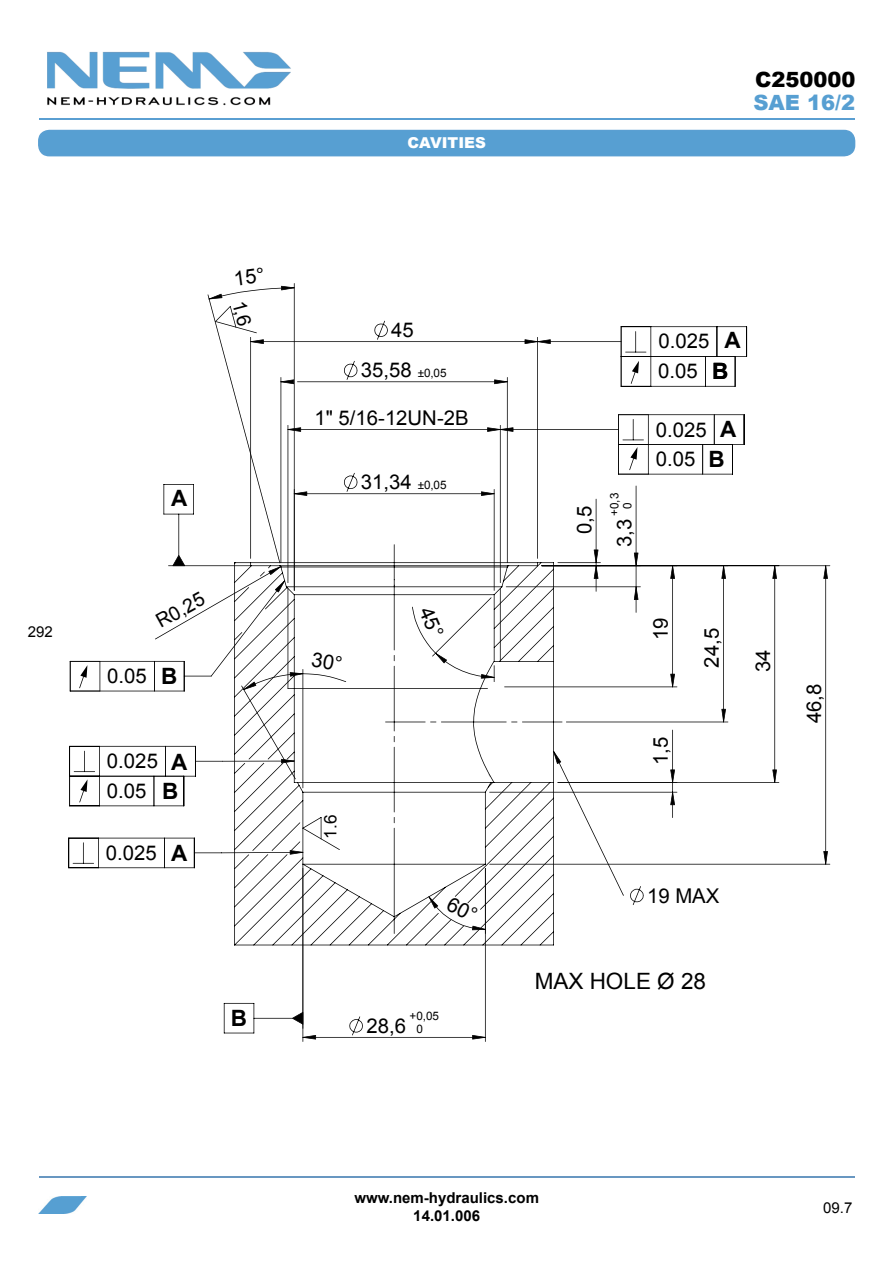
<style>
.page{position:relative;width:893px;height:1263px;background:#fff}
.page>*{position:absolute;margin:0;border:0;box-sizing:border-box;transform-origin:0 0}
.t1{font:700 22.5px "Arial";color:#000}
.t2{font:22.5px "Arial";color:#000}
.t3{font:900 21px "Arial";color:#000}
.t4{font:900 21px "Arial";color:#579fd2}
.t5{font:20.4px "Arial";color:#000}
.t6{font:19.5px "Arial";color:#000}
.t7{font:17.25px "Arial";color:#000}
.t8{font:700 15px/18px "Arial";color:#000;text-align:center}
.t9{font:900 15px "Arial";color:#fff}
.t10{font:15px "Arial";color:#000}
.t11{font:11.7px/12.9px "Arial";color:#000}
.s1{font-size:11.7px}
</style>
<div class="page">
<hr style="left:39px;top:119px;width:815px;height:1px;background:#5a9fd2">
<div style="left:38px;top:130px;width:817px;height:26px;background:#579fd2"></div>
<img style="left:47px;top:52px;width:244px;height:53px">
<hr style="left:39px;top:1176px;width:815px;height:2px;background:#6897c1">
<img style="left:38px;top:1197px;width:48px;height:17px">
<svg style="left:294px;top:283px;width:350px;height:752px"></svg>
<svg style="left:207px;top:294px;width:623px;height:571px"></svg>
<hr style="left:635px;top:486px;width:1px;height:80px;background:#000">
<svg style="left:344px;top:361px;width:13px;height:19px"></svg>
<svg style="left:721px;top:565px;width:5px;height:14px"></svg>
<svg style="left:670px;top:674px;width:5px;height:13px"></svg>
<svg style="left:435px;top:653px;width:12px;height:10px"></svg>
<svg style="left:481px;top:491px;width:13px;height:5px"></svg>
<svg style="left:472px;top:926px;width:13px;height:4px"></svg>
<svg style="left:823px;top:565px;width:4px;height:14px"></svg>
<svg style="left:294px;top:491px;width:13px;height:5px"></svg>
<svg style="left:772px;top:565px;width:4px;height:14px"></svg>
<svg style="left:494px;top:379px;width:13px;height:5px"></svg>
<svg style="left:209px;top:294px;width:13px;height:5px"></svg>
<svg style="left:428px;top:896px;width:10px;height:12px"></svg>
<svg style="left:250px;top:339px;width:14px;height:5px"></svg>
<svg style="left:281px;top:286px;width:13px;height:4px"></svg>
<svg style="left:302px;top:1035px;width:183px;height:5px"></svg>
<svg style="left:524px;top:339px;width:26px;height:5px"></svg>
<svg style="left:280px;top:379px;width:14px;height:5px"></svg>
<svg style="left:506px;top:550px;width:134px;height:50px"></svg>
<svg style="left:670px;top:565px;width:5px;height:14px"></svg>
<svg style="left:823px;top:851px;width:4px;height:14px"></svg>
<svg style="left:721px;top:709px;width:5px;height:13px"></svg>
<svg style="left:772px;top:769px;width:4px;height:14px"></svg>
<svg style="left:481px;top:674px;width:13px;height:5px"></svg>
<svg style="left:487px;top:427px;width:26px;height:5px"></svg>
<svg style="left:287px;top:427px;width:14px;height:5px"></svg>
<svg style="left:489px;top:730px;width:188px;height:88px"></svg>
<svg style="left:292px;top:1012px;width:11px;height:13px"></svg>
<svg style="left:630px;top:370px;width:6px;height:14px"></svg>
<svg style="left:632px;top:361px;width:7px;height:12px"></svg>
<svg style="left:629px;top:456px;width:5px;height:14px"></svg>
<svg style="left:630px;top:447px;width:7px;height:13px"></svg>
<svg style="left:68px;top:555px;width:235px;height:313px"></svg>
<svg style="left:419px;top:605px;width:25px;height:29px"></svg>
<svg style="left:311px;top:652px;width:31px;height:18px"></svg>
<svg style="left:446px;top:896px;width:32px;height:23px"></svg>
<svg style="left:232px;top:301px;width:20px;height:25px"></svg>
<p class="t10" style="left:28px;top:626px;width:27px">292</p>
<p class="t1" style="left:171px;top:489px;width:18px">A</p>
<p class="t6" style="left:154px;top:616px;width:54px;rotate:-29deg">R0,25</p>
<p class="t5" style="left:107px;top:668px;width:41px">0.05</p>
<p class="t1" style="left:161px;top:668px;width:18px">B</p>
<p class="t5" style="left:107px;top:753px;width:53px">0.025</p>
<p class="t1" style="left:171px;top:754px;width:18px">A</p>
<p class="t5" style="left:107px;top:783px;width:41px">0.05</p>
<p class="t1" style="left:162px;top:783px;width:18px">B</p>
<p class="t5" style="left:106px;top:845px;width:53px">0.025</p>
<p class="t1" style="left:171px;top:845px;width:18px">A</p>
<p class="t1" style="left:231px;top:1009px;width:18px">B</p>
<p class="t9" style="left:407px;top:138px;width:80px">CAVITIES</p>
<p class="t3" style="left:755px;top:72px;width:102px">C250000</p>
<p class="t4" style="left:753px;top:95px;width:103px">SAE 16/2</p>
<p class="t5" style="left:391px;top:322px;width:24px">45</p>
<p class="t5" style="left:361px;top:362px;width:87px">35,58 <span class="s1">±0,05</span></p>
<p class="t5" style="left:314px;top:410px;width:156px">1" 5/16-12UN-2B</p>
<p class="t5" style="left:361px;top:474px;width:53px">31,34</p>
<p class="t11" style="left:418px;top:480px;width:30px">±0,05</p>
<p class="t7" style="left:324px;top:839px;width:26px;rotate:-90deg">1.6</p>
<p class="t11" style="left:416px;top:1010px;width:24px;text-indent:-7px">+0,05<br>0</p>
<p class="t5" style="left:366px;top:1018px;width:41px">28,6</p>
<p class="t5" style="left:576px;top:534px;width:30px;rotate:-90deg">0,5</p>
<p class="t11" style="left:609px;top:516px;width:25px;rotate:-90deg">+0,3</p>
<p class="t5" style="left:616px;top:547px;width:46px;rotate:-90deg">3,3 <span class="s1">0</span></p>
<p class="t5" style="left:658px;top:333px;width:53px">0.025</p>
<p class="t1" style="left:724px;top:332px;width:18px">A</p>
<p class="t5" style="left:658px;top:363px;width:41px">0.05</p>
<p class="t1" style="left:712px;top:363px;width:18px">B</p>
<p class="t5" style="left:655px;top:421px;width:53px">0.025</p>
<p class="t1" style="left:720px;top:420px;width:18px">A</p>
<p class="t5" style="left:655px;top:451px;width:41px">0.05</p>
<p class="t1" style="left:708px;top:450px;width:18px">B</p>
<p class="t5" style="left:652px;top:640px;width:24px;rotate:-90deg">19</p>
<p class="t5" style="left:652px;top:765px;width:30px;rotate:-90deg">1,5</p>
<p class="t5" style="left:703px;top:668px;width:41px;rotate:-90deg">24,5</p>
<p class="t5" style="left:755px;top:672px;width:24px;rotate:-90deg">34</p>
<p class="t5" style="left:805px;top:723px;width:41px;rotate:-90deg">46,8</p>
<p class="t5" style="left:647px;top:887px;width:74px">19 MAX</p>
<p class="t2" style="left:534px;top:972px;width:173px">MAX HOLE Ø 28</p>
<p class="t8" style="left:354px;top:1190px;width:186px">www.nem-hydraulics.com<br>14.01.006</p>
<p class="t10" style="left:823px;top:1202px;width:31px">09.7</p>
</div>
